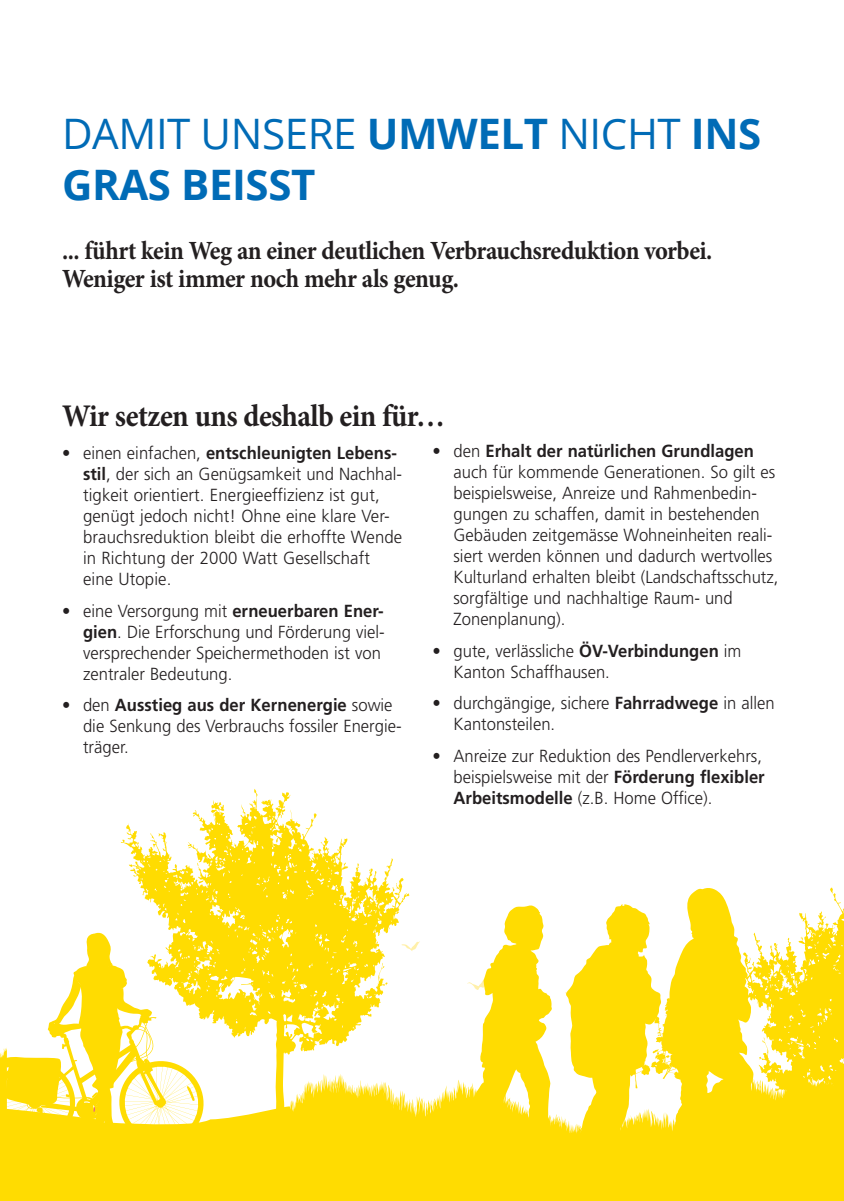
<style>
.page{position:relative;width:844px;height:1201px;background:#fff}
.page>*{position:absolute;margin:0;border:0;box-sizing:border-box;transform-origin:0 0}
.t1{font:700 42px/50.4px "Open Sans";letter-spacing:-.01em;color:#006bb6}
.Lead_Miion_Bold_18{font:700 31.5px "Minion Pro";letter-spacing:-.02em;color:#231f20;scale:.93 1}
.Lead_Miion_Bold_18-2{font:700 26.25px "Minion Pro";letter-spacing:-.02em;color:#231f20;scale:.93 1}
.Absatzformat_1laufte{font:300 17.5px/21px "Frutiger";color:#231f20;scale:.95 1}
.Absatzformat_1laufte-2{font:300 17.5px "Frutiger";color:#231f20;scale:.96 1}
.s1{font-weight:400}
.s2{font-weight:700}
</style>
<div class="page">
<svg style="left:121px;top:789px;width:288px;height:280px"></svg>
<svg style="left:209px;top:1069px;width:243px;height:131px;fill:#ffdc01"></svg>
<svg style="left:0;top:932px;width:209px;height:268px"></svg>
<svg style="left:401px;top:941px;width:19px;height:10px"></svg>
<svg style="left:452px;top:887px;width:391px;height:313px"></svg>
<p class="t1" style="left:62px;top:108px;width:700px"><span class="s1">DAMIT UNSERE</span> UMWELT <span class="s1">NICHT</span> INS<br>GRAS BEISST</p>
<p class="Lead_Miion_Bold_18-2" style="left:62px;top:232px;width:700px">... führt kein Weg an einer deutlichen Verbrauchsreduktion vorbei.</p>
<p class="Lead_Miion_Bold_18-2" style="left:62px;top:260px;width:428px">Weniger ist immer noch mehr als genug.</p>
<p class="Lead_Miion_Bold_18" style="left:62px;top:394px;width:413px">Wir setzen uns deshalb ein für…</p>
<p class="Absatzformat_1laufte" style="left:83px;top:442px;width:337px;text-indent:-21px">• einen einfachen, <span class="s2">entschleunigten Lebens&shy;stil</span>, der sich an Genügsamkeit und Nachhal&shy;tigkeit orientiert. Energieeffizienz ist gut, genügt jedoch nicht! Ohne eine klare Ver&shy;brauchsreduktion bleibt die erhoffte Wende in Richtung der 2000 Watt Gesellschaft</p>
<p class="Absatzformat_1laufte-2" style="left:83px;top:569px;width:93px">eine Utopie.</p>
<p class="Absatzformat_1laufte" style="left:83px;top:600px;width:317px;text-indent:-21px">• eine Versorgung mit <span class="s2">erneuerbaren Ener&shy;gien</span>. Die Erforschung und Förderung viel&shy;versprechender Speichermethoden ist von zentraler Bedeutung.</p>
<p class="Absatzformat_1laufte" style="left:83px;top:694px;width:336px;text-indent:-21px">• den <span class="s2">Ausstieg aus der Kernenergie</span> sowie die Senkung des Verbrauchs fossiler Energie&shy;träger.</p>
<p class="Absatzformat_1laufte" style="left:453px;top:440px;width:343px;text-indent:-21px">• den <span class="s2">Erhalt der natürlichen Grundlagen </span>auch für kommende Generationen. So gilt es beispielsweise, Anreize und Rahmenbedin&shy;gungen zu schaffen, damit in bestehenden Gebäuden zeitgemässe Wohneinheiten reali&shy;siert werden können und dadurch wertvolles Kulturland erhalten bleibt (Landschaftsschutz, sorgfältige und nachhaltige Raum- und Zonenplanung).</p>
<p class="Absatzformat_1laufte" style="left:453px;top:640px;width:304px;text-indent:-21px">• gute, verlässliche <span class="s2">ÖV-Verbindungen</span> im<br>Kanton Schaffhausen.</p>
<p class="Absatzformat_1laufte" style="left:453px;top:692px;width:339px;text-indent:-21px">• durchgängige, sichere <span class="s2">Fahrradwege</span> in allen<br>Kantonsteilen.</p>
<p class="Absatzformat_1laufte" style="left:453px;top:745px;width:329px;text-indent:-21px">• Anreize zur Reduktion des Pendlerverkehrs, beispielsweise mit der <span class="s2">Förderung flexibler<br>Arbeitsmodelle</span> (z.B. Home Office).</p>
</div>
